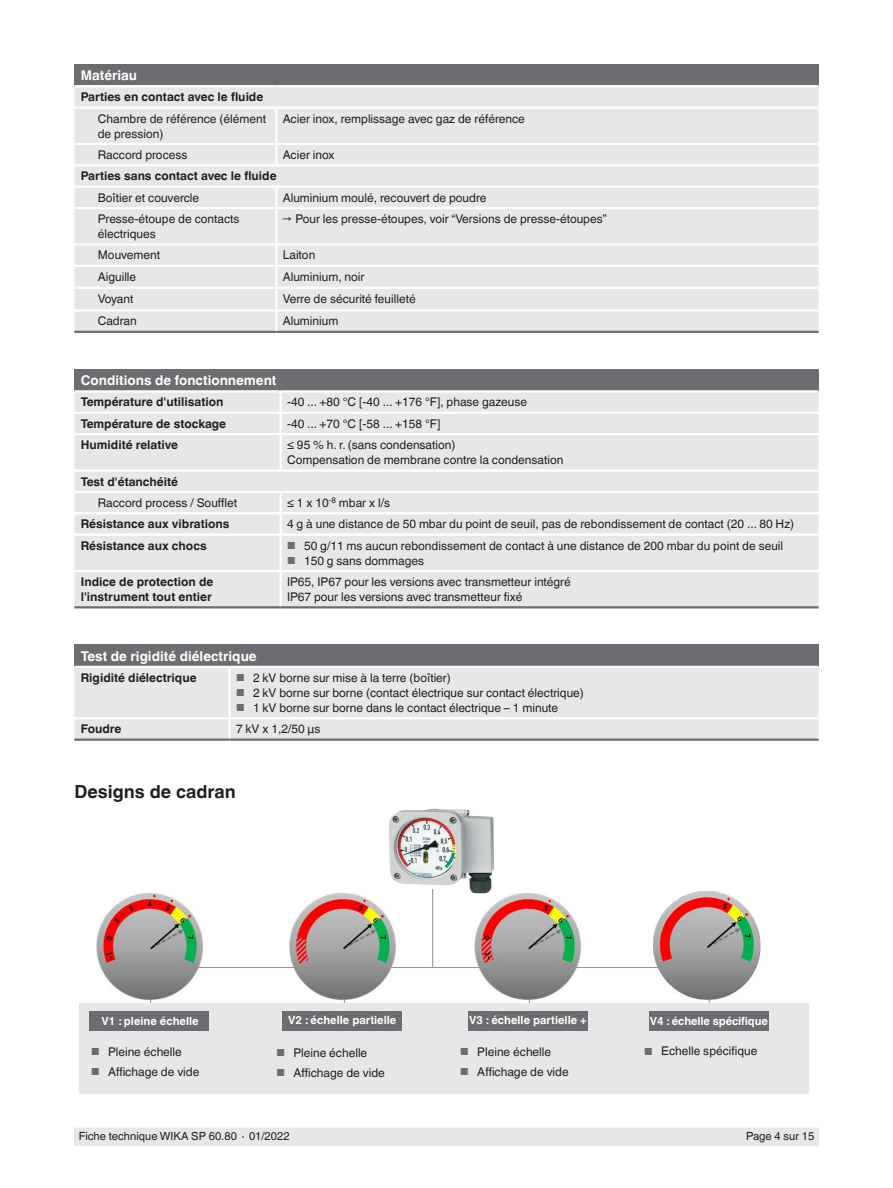
<style>
.page{position:relative;width:893px;height:1188px;background:#fff}
.page>*{position:absolute;margin:0;border:0;box-sizing:border-box;transform-origin:0 0}
.t1{font:700 18px "Helvetica World";color:#231f20}
.t2{font:700 13.5px "Helvetica World";color:#fff}
.t3{font:12px/15px "Helvetica World";color:#231f20}
.t4{font:700 12px/15px "Helvetica World";color:#231f20}
.t5{font:700 11.25px "Helvetica World";color:#fff}
.t6{font:11.25px "Helvetica World";color:#231f20}
.s1{font-size:10.2px;color:#6c6d70}
</style>
<div class="page">
<div style="left:74px;top:1128px;width:745px;height:17px;background:#e6e7e9"></div>
<div style="left:74px;top:64px;width:745px;height:22px;background:#6c6d70"></div>
<div style="left:74px;top:87px;width:745px;height:244px;background:#e6e7e9"></div>
<hr style="left:74px;top:85px;width:202px;height:2px;background:#fff">
<hr style="left:276px;top:85px;width:543px;height:2px;background:#fff">
<hr style="left:74px;top:106px;width:202px;height:3px;background:#fff">
<hr style="left:276px;top:106px;width:543px;height:3px;background:#fff">
<hr style="left:74px;top:164px;width:202px;height:2px;background:#fff">
<hr style="left:276px;top:164px;width:543px;height:2px;background:#fff">
<hr style="left:74px;top:186px;width:202px;height:2px;background:#fff">
<hr style="left:276px;top:186px;width:543px;height:2px;background:#fff">
<hr style="left:74px;top:331px;width:202px;height:2px;background:#6c6d70">
<hr style="left:276px;top:331px;width:543px;height:2px;background:#6c6d70">
<hr style="left:275px;top:109px;width:3px;height:34px;background:#fff">
<hr style="left:74px;top:143px;width:202px;height:2px;background:#fff">
<hr style="left:276px;top:143px;width:543px;height:2px;background:#fff">
<hr style="left:275px;top:145px;width:3px;height:19px;background:#fff">
<hr style="left:275px;top:188px;width:3px;height:19px;background:#fff">
<hr style="left:74px;top:207px;width:202px;height:2px;background:#fff">
<hr style="left:276px;top:207px;width:543px;height:2px;background:#fff">
<hr style="left:275px;top:209px;width:3px;height:34px;background:#fff">
<hr style="left:74px;top:243px;width:202px;height:3px;background:#fff">
<hr style="left:276px;top:243px;width:543px;height:3px;background:#fff">
<hr style="left:275px;top:246px;width:3px;height:19px;background:#fff">
<hr style="left:74px;top:265px;width:202px;height:2px;background:#fff">
<hr style="left:276px;top:265px;width:543px;height:2px;background:#fff">
<hr style="left:275px;top:267px;width:3px;height:20px;background:#fff">
<hr style="left:74px;top:287px;width:202px;height:2px;background:#fff">
<hr style="left:276px;top:287px;width:543px;height:2px;background:#fff">
<hr style="left:275px;top:289px;width:3px;height:20px;background:#fff">
<hr style="left:74px;top:309px;width:202px;height:3px;background:#fff">
<hr style="left:276px;top:309px;width:543px;height:3px;background:#fff">
<hr style="left:275px;top:312px;width:3px;height:19px;background:#fff">
<div style="left:74px;top:369px;width:745px;height:22px;background:#6c6d70"></div>
<div style="left:74px;top:393px;width:745px;height:213px;background:#e6e7e9"></div>
<hr style="left:74px;top:390px;width:207px;height:3px;background:#fff">
<hr style="left:281px;top:390px;width:538px;height:3px;background:#fff">
<hr style="left:74px;top:412px;width:207px;height:2px;background:#fff">
<hr style="left:281px;top:412px;width:538px;height:2px;background:#fff">
<svg style="left:280px;top:393px;width:2px;height:40px"></svg>
<hr style="left:74px;top:433px;width:207px;height:2px;background:#fff">
<hr style="left:281px;top:433px;width:538px;height:2px;background:#fff">
<hr style="left:280px;top:435px;width:2px;height:34px;background:#fff">
<hr style="left:74px;top:512px;width:207px;height:2px;background:#fff">
<hr style="left:281px;top:512px;width:538px;height:2px;background:#fff">
<svg style="left:280px;top:493px;width:2px;height:40px"></svg>
<hr style="left:74px;top:533px;width:207px;height:3px;background:#fff">
<hr style="left:281px;top:533px;width:538px;height:3px;background:#fff">
<hr style="left:280px;top:536px;width:2px;height:34px;background:#fff">
<hr style="left:74px;top:570px;width:207px;height:2px;background:#fff">
<hr style="left:281px;top:570px;width:538px;height:2px;background:#fff">
<hr style="left:280px;top:572px;width:2px;height:34px;background:#fff">
<hr style="left:74px;top:606px;width:207px;height:2px;background:#6c6d70">
<hr style="left:281px;top:606px;width:538px;height:2px;background:#6c6d70">
<hr style="left:74px;top:469px;width:207px;height:3px;background:#fff">
<hr style="left:281px;top:469px;width:538px;height:3px;background:#fff">
<hr style="left:74px;top:491px;width:207px;height:2px;background:#fff">
<hr style="left:281px;top:491px;width:538px;height:2px;background:#fff">
<div style="left:74px;top:644px;width:745px;height:23px;background:#6c6d70"></div>
<div style="left:74px;top:668px;width:745px;height:71px;background:#e6e7e9"></div>
<hr style="left:228px;top:668px;width:3px;height:49px;background:#fff">
<hr style="left:74px;top:717px;width:156px;height:2px;background:#fff">
<hr style="left:230px;top:717px;width:589px;height:2px;background:#fff">
<hr style="left:228px;top:719px;width:3px;height:20px;background:#fff">
<hr style="left:74px;top:739px;width:156px;height:2px;background:#6c6d70">
<hr style="left:230px;top:739px;width:589px;height:2px;background:#6c6d70">
<hr style="left:74px;top:666px;width:156px;height:2px;background:#fff">
<hr style="left:230px;top:666px;width:589px;height:2px;background:#fff">
<div style="left:79px;top:1003px;width:730px;height:90px;background:#e6e7e9"></div>
<div style="left:469px;top:1011px;width:119px;height:20px;background:#6c6d70"></div>
<div style="left:282px;top:1011px;width:119px;height:19px;background:#6c6d70"></div>
<img style="left:96px;top:891px;width:665px;height:111px">
<div style="left:90px;top:1011px;width:119px;height:20px;background:#6c6d70"></div>
<div style="left:649px;top:1011px;width:119px;height:20px;background:#6c6d70"></div>
<img style="left:388px;top:809px;width:106px;height:84px">
<img style="left:653px;top:892px;width:107px;height:106px">
<p class="t2" style="left:81px;top:67px;width:58px">Matériau</p>
<p class="t4" style="left:81px;top:90px;width:184px">Parties en contact avec le fluide</p>
<p class="t3" style="left:98px;top:111px;width:170px">Chambre de référence (élément de pression)</p>
<p class="t3" style="left:283px;top:111px;width:244px">Acier inox, remplissage avec gaz de référence</p>
<p class="t3" style="left:98px;top:147px;width:91px">Raccord process</p>
<p class="t3" style="left:283px;top:147px;width:53px">Acier inox</p>
<p class="t4" style="left:81px;top:169px;width:197px">Parties sans contact avec le fluide</p>
<p class="t3" style="left:98px;top:190px;width:103px">Boîtier et couvercle</p>
<p class="t3" style="left:283px;top:190px;width:205px">Aluminium moulé, recouvert de poudre</p>
<p class="t3" style="left:98px;top:211px;width:143px">Presse-étoupe de contacts électriques</p>
<p class="t3" style="left:283px;top:211px;width:325px">→ Pour les presse-étoupes, voir “Versions de presse-étoupes”</p>
<p class="t3" style="left:98px;top:248px;width:64px">Mouvement</p>
<p class="t3" style="left:283px;top:248px;width:34px">Laiton</p>
<p class="t3" style="left:98px;top:269px;width:40px">Aiguille</p>
<p class="t3" style="left:283px;top:269px;width:83px">Aluminium, noir</p>
<p class="t3" style="left:98px;top:291px;width:37px">Voyant</p>
<p class="t3" style="left:283px;top:291px;width:134px">Verre de sécurité feuilleté</p>
<p class="t3" style="left:98px;top:314px;width:40px">Cadran</p>
<p class="t3" style="left:283px;top:314px;width:57px">Aluminium</p>
<p class="t2" style="left:81px;top:372px;width:197px">Conditions de fonctionnement</p>
<p class="t4" style="left:81px;top:395px;width:144px">Température d'utilisation</p>
<p class="t3" style="left:287px;top:395px;width:242px">-40 ... +80 °C [-40 ... +176 °F], phase gazeuse</p>
<p class="t4" style="left:81px;top:416px;width:147px">Température de stockage</p>
<p class="t3" style="left:287px;top:416px;width:155px">-40 ... +70 °C [-58 ... +158 °F]</p>
<p class="t4" style="left:81px;top:437px;width:99px">Humidité relative</p>
<p class="t3" style="left:287px;top:437px;width:278px">≤ 95 % h. r. (sans condensation)<br>Compensation de membrane contre la condensation</p>
<p class="t4" style="left:81px;top:474px;width:99px">Test d'étanchéité</p>
<p class="t3" style="left:98px;top:495px;width:141px">Raccord process / Soufflet</p>
<p class="t3" style="left:287px;top:495px;width:104px">≤ 1 x 10<sup>-8</sup> mbar x l/s</p>
<p class="t4" style="left:81px;top:517px;width:150px">Résistance aux vibrations</p>
<p class="t3" style="left:287px;top:517px;width:509px">4 g à une distance de 50 mbar du point de seuil, pas de rebondissement de contact (20 ... 80 Hz)</p>
<p class="t4" style="left:81px;top:538px;width:127px">Résistance aux chocs</p>
<p class="t3" style="left:287px;top:538px;width:498px"><span class="s1">■</span> 50 g/11 ms aucun rebondissement de contact à une distance de 200 mbar du point de seuil</p>
<p class="t3" style="left:287px;top:553px;width:139px"><span class="s1">■</span> 150 g sans dommages</p>
<p class="t4" style="left:81px;top:574px;width:134px">Indice de protection de l'instrument tout entier</p>
<p class="t3" style="left:287px;top:574px;width:285px">IP65, IP67 pour les versions avec transmetteur intégré<br>IP67 pour les versions avec transmetteur fixé</p>
<p class="t2" style="left:81px;top:648px;width:177px">Test de rigidité diélectrique</p>
<p class="t4" style="left:81px;top:670px;width:117px">Rigidité diélectrique</p>
<p class="t3" style="left:236px;top:670px;width:216px"><span class="s1">■</span> 2 kV borne sur mise à la terre (boîtier)</p>
<p class="t3" style="left:236px;top:685px;width:349px"><span class="s1">■</span> 2 kV borne sur borne (contact électrique sur contact électrique)</p>
<p class="t3" style="left:236px;top:700px;width:324px"><span class="s1">■</span> 1 kV borne sur borne dans le contact électrique – 1 minute</p>
<p class="t4" style="left:81px;top:722px;width:42px">Foudre</p>
<p class="t3" style="left:236px;top:722px;width:86px">7 kV x 1,2/50 μs</p>
<h1 class="t1" style="left:74px;top:781px;width:163px">Designs de cadran</h1>
<p class="t5" style="left:102px;top:1014px;width:99px">V1 : pleine échelle</p>
<p class="t5" style="left:288px;top:1014px;width:110px">V2 : échelle partielle</p>
<p class="t5" style="left:469px;top:1014px;width:119px">V3 : échelle partielle +</p>
<p class="t5" style="left:650px;top:1014px;width:120px">V4 : échelle spécifique</p>
<p class="t3" style="left:91px;top:1044px;width:92px"><span class="s1">■</span> Pleine échelle</p>
<p class="t3" style="left:91px;top:1064px;width:110px"><span class="s1">■</span> Affichage de vide</p>
<p class="t3" style="left:276px;top:1045px;width:92px"><span class="s1">■</span> Pleine échelle</p>
<p class="t3" style="left:276px;top:1065px;width:110px"><span class="s1">■</span> Affichage de vide</p>
<p class="t3" style="left:460px;top:1044px;width:92px"><span class="s1">■</span> Pleine échelle</p>
<p class="t3" style="left:644px;top:1044px;width:115px"><span class="s1">■</span> Echelle spécifique</p>
<p class="t3" style="left:460px;top:1064px;width:110px"><span class="s1">■</span> Affichage de vide</p>
<p class="t6" style="left:79px;top:1130px;width:212px">Fiche technique WIKA SP 60.80 ∙ 01/2022</p>
<p class="t6" style="left:746px;top:1130px;width:69px">Page 4 sur 15</p>
</div>
